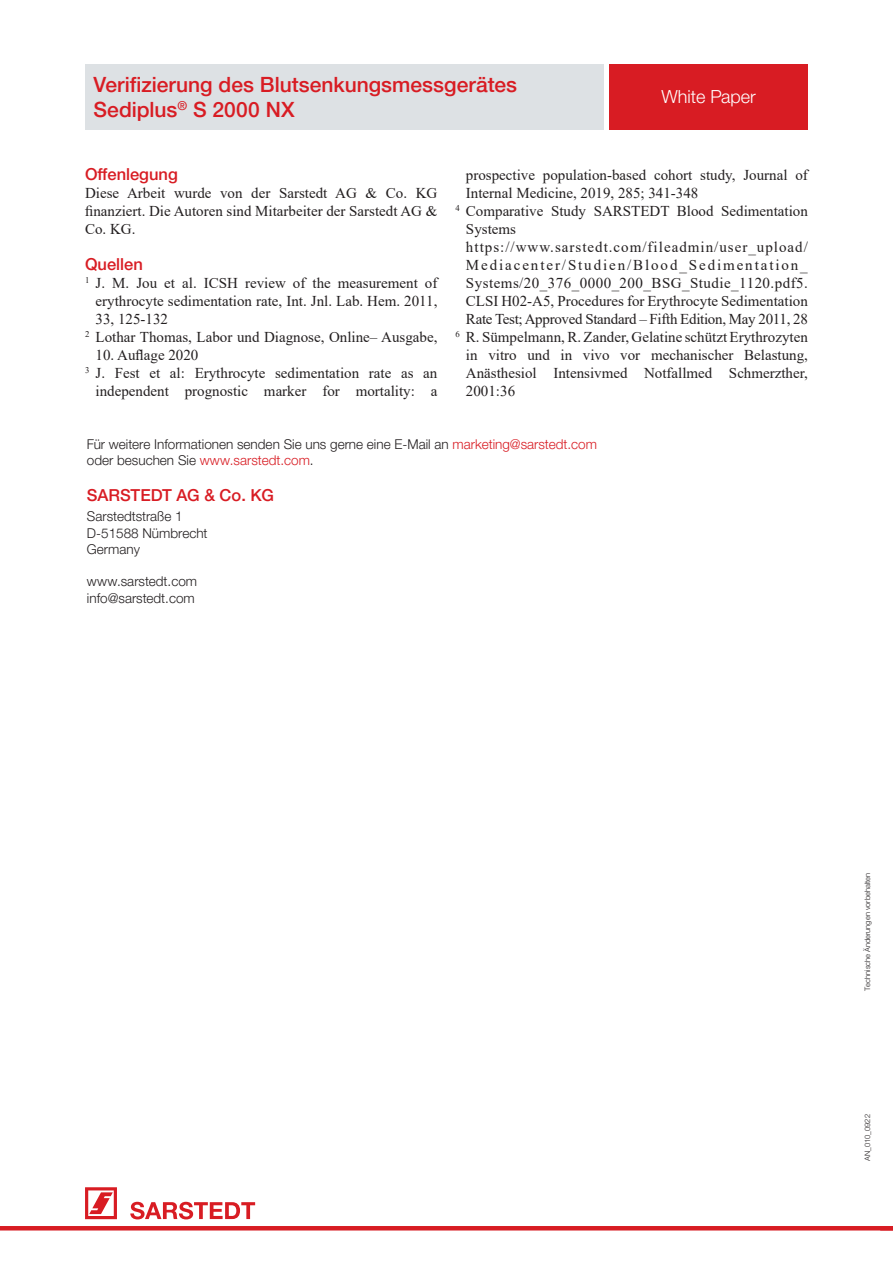
<style>
.page{position:relative;width:893px;height:1263px;background:#fff}
.page>*{position:absolute;margin:0;border:0;box-sizing:border-box;transform-origin:0 0}
.t1{font:500 21px/25.2px "Helvetica Neue LTW1 G";color:#d81c23}
.t2{font:300 18px "Helvetica Neue LTW1 G";color:#fff}
.t3{font:500 16.5px "Helvetica Neue LTW1 G";color:#d81c23}
.t4{font:15px/18px "Times New Roman";color:#231f20;text-align:justify}
.t5{font:15px "Times New Roman";letter-spacing:-.02em;color:#231f20}
.t6{font:15px "Times New Roman";letter-spacing:.065em;color:#231f20}
.t7{font:15px "Times New Roman";letter-spacing:.03em;color:#231f20}
.t8{font:15px "Times New Roman";letter-spacing:.125em;color:#231f20}
.t9{font:300 13.5px/16.2px "Helvetica Neue LTW1 G";color:#231f20}
.t10{font:300 7.5px "Helvetica Neue LTW1 G";color:#231f20}
.s1{color:#d81c23}
</style>
<div class="page">
<div style="left:85px;top:64px;width:518px;height:66px;background:#dde1e4"></div>
<hr style="left:0;top:1226px;width:893px;height:4px;background:#d81c23">
<svg style="left:85px;top:1187px;width:32px;height:32px"></svg>
<svg style="left:130px;top:1202px;width:125px;height:17px"></svg>
<div style="left:609px;top:64px;width:199px;height:66px;background:#d81c23"></div>
<h1 class="t1" style="left:94px;top:72px;width:425px">Verifizierung des Blutsenkungsmessgerätes<br>Sediplus<sup>®</sup> S 2000 NX</h1>
<p class="t2" style="left:662px;top:86px;width:96px">White Paper</p>
<p class="t3" style="left:85px;top:164px;width:94px">Offenlegung</p>
<p class="t4" style="left:85px;top:184px;width:354px">Diese Arbeit wurde von der Sarstedt AG &amp; Co. KG finanziert. Die Autoren sind Mitarbeiter der Sarstedt AG &amp; Co. KG.</p>
<p class="t3" style="left:85px;top:254px;width:59px">Quellen</p>
<p class="t4" style="left:85px;top:274px;width:354px"><sup>1</sup> J. M. Jou et al. ICSH review of the measurement of</p>
<p class="t4" style="left:96px;top:292px;width:343px">erythrocyte sedimentation rate, Int. Jnl. Lab. Hem. 2011,</p>
<p class="t4" style="left:96px;top:310px;width:74px">33, 125-132</p>
<p class="t4" style="left:85px;top:328px;width:354px"><sup>2</sup> Lothar Thomas, Labor und Diagnose, Online– Ausgabe,</p>
<p class="t4" style="left:96px;top:346px;width:104px">10. Auflage 2020</p>
<p class="t4" style="left:85px;top:364px;width:354px"><sup>3</sup> J. Fest et al: Erythrocyte sedimentation rate as an</p>
<p class="t4" style="left:96px;top:382px;width:343px">independent prognostic marker for mortality: a</p>
<p class="t4" style="left:466px;top:166px;width:343px">prospective population-based cohort study, Journal of</p>
<p class="t4" style="left:466px;top:184px;width:234px">Internal Medicine, 2019, 285; 341-348</p>
<p class="t4" style="left:455px;top:202px;width:354px"><sup>4</sup> Comparative Study SARSTEDT Blood Sedimentation</p>
<p class="t4" style="left:466px;top:220px;width:52px">Systems</p>
<p class="t6" style="left:466px;top:236px;width:343px">https://www.sarstedt.com/fileadmin/user_upload/</p>
<p class="t8" style="left:466px;top:254px;width:343px">Mediacenter/Studien/Blood_Sedimentation_</p>
<p class="t7" style="left:466px;top:272px;width:343px">Systems/20_376_0000_200_BSG_Studie_1120.pdf5.</p>
<p class="t4" style="left:466px;top:292px;width:343px">CLSI H02-A5, Procedures for Erythrocyte Sedimentation</p>
<p class="t5" style="left:466px;top:308px;width:343px">Rate Test; Approved Standard – Fifth Edition, May 2011, 28</p>
<p class="t4" style="left:455px;top:328px;width:354px"><sup>6</sup> R. Sümpelmann, R. Zander, Gelatine schützt Erythrozyten</p>
<p class="t4" style="left:466px;top:346px;width:343px">in vitro und in vivo vor mechanischer Belastung,</p>
<p class="t4" style="left:466px;top:364px;width:343px">Anästhesiol Intensivmed Notfallmed Schmerzther,</p>
<p class="t4" style="left:466px;top:382px;width:51px">2001:36</p>
<p class="t9" style="left:87px;top:436px;width:512px">Für weitere Informationen senden Sie uns gerne eine E-Mail an <span class="s1">marketing@sarstedt.com </span>oder besuchen Sie <span class="s1">www.sarstedt.com</span>.</p>
<p class="t3" style="left:87px;top:485px;width:188px">SARSTEDT AG &amp; Co. KG</p>
<p class="t9" style="left:87px;top:508px;width:122px">Sarstedtstraße 1<br>D-51588 Nümbrecht<br>Germany</p>
<p class="t9" style="left:87px;top:573px;width:112px">www.sarstedt.com info@sarstedt.com</p>
<p class="t10" style="left:863px;top:991px;width:120px;rotate:-90deg">Technische Änderungen vorbehalten</p>
<p class="t10" style="left:863px;top:1161px;width:48px;rotate:-90deg">AN_010_0922</p>
</div>
